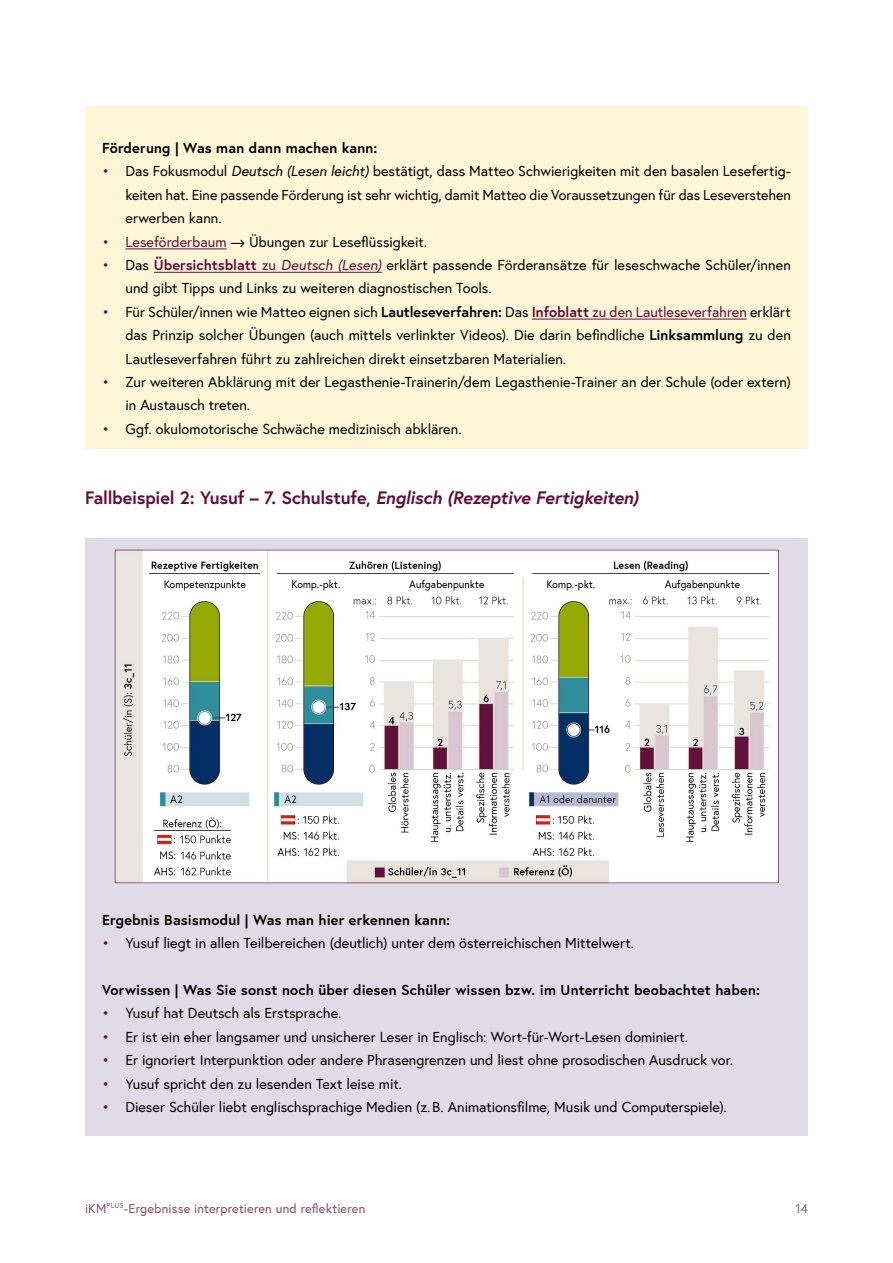
<style>
.page{position:relative;width:893px;height:1263px;background:#fff}
.page>*{position:absolute;margin:0;border:0;box-sizing:border-box;transform-origin:0 0}
.h2_ohne_Nummerierung{font:700 18px "Europa Austria";letter-spacing:-.01em;color:#620c3b}
.t1{font:14.4px/23.4px "Europa Austria";color:#000;text-align:justify}
.t2{font:700 14.4px "Europa Austria";letter-spacing:.01em;color:#000}
.t3{font:12.75px "Europa Austria";letter-spacing:.015em;color:#894b67}
.t4{font:12.75px "Europa Austria";color:#6f6f6e}
.s1{color:#620c3b}
.s2{font-style:italic}
.s3{font-weight:700;color:#620c3b}
.s4{font-style:italic;color:#620c3b}
.s5{font-weight:700}
</style>
<div class="page">
<div style="left:85px;top:538px;width:723px;height:597px;background:#dfdce8"></div>
<div style="left:85px;top:106px;width:723px;height:343px;background:#fff6d8"></div>
<hr style="left:125px;top:249px;width:102px;height:1px;background:#620c3b">
<hr style="left:154px;top:272px;width:228px;height:1px;background:#620c3b">
<hr style="left:532px;top:319px;width:215px;height:1px;background:#620c3b">
<img style="left:114px;top:550px;width:665px;height:333px">
<p class="t2" style="left:102px;top:138px;width:277px">Förderung | Was man dann machen kann:</p>
<p class="t1" style="left:125px;top:159px;width:667px;text-indent:-23px"><span class="s1">•</span> Das Fokusmodul <span class="s2">Deutsch (Lesen leicht)</span> bestätigt, dass Matteo Schwierigkeiten mit den basalen Lesefertig&shy;keiten hat. Eine passende Förderung ist sehr wichtig, damit Matteo die Voraussetzungen für das Leseverstehen erwerben kann.</p>
<p class="t1" style="left:102px;top:230px;width:327px"><span class="s1">• Leseförderbaum</span> ⟶ Übungen zur Leseflüssigkeit.</p>
<p class="t1" style="left:125px;top:253px;width:667px;text-indent:-23px"><span class="s1">•</span> Das <span class="s3">Übersichtsblatt</span> <span class="s1">zu</span> <span class="s4">Deutsch (Lesen)</span> erklärt passende Förderansätze für leseschwache Schüler/innen und gibt Tipps und Links zu weiteren diagnostischen Tools.</p>
<p class="t1" style="left:125px;top:300px;width:667px;text-indent:-23px"><span class="s1">•</span> Für Schüler/innen wie Matteo eignen sich <span class="s5">Lautleseverfahren:</span> Das <span class="s3">Infoblatt</span> <span class="s1">zu den Lautleseverfahren</span> erklärt das Prinzip solcher Übungen (auch mittels verlinkter Videos). Die darin befindliche <span class="s5">Linksammlung</span> zu den Lautleseverfahren führt zu zahlreichen direkt einsetzbaren Materialien.</p>
<p class="t1" style="left:125px;top:370px;width:667px;text-indent:-23px"><span class="s1">•</span> Zur weiteren Abklärung mit der Legasthenie-Trainerin/dem Legasthenie-Trainer an der Schule (oder extern) in Austausch treten.</p>
<p class="t1" style="left:102px;top:417px;width:361px"><span class="s1">•</span> Ggf. okulomotorische Schwäche medizinisch abklären.</p>
<h2 class="h2_ohne_Nummerierung" style="left:85px;top:485px;width:555px">Fallbeispiel 2: Yusuf – 7. Schulstufe, <span class="s2">Englisch (Rezeptive Fertigkeiten)</span></h2>
<p class="t2" style="left:102px;top:910px;width:350px">Ergebnis Basismodul | Was man hier erkennen kann:</p>
<p class="t1" style="left:102px;top:931px;width:534px"><span class="s1">•</span> Yusuf liegt in allen Teilbereichen (deutlich) unter dem österreichischen Mittelwert.</p>
<p class="t2" style="left:102px;top:980px;width:659px">Vorwissen | Was Sie sonst noch über diesen Schüler wissen bzw. im Unterricht beobachtet haben:</p>
<p class="t1" style="left:102px;top:1001px;width:241px"><span class="s1">•</span> Yusuf hat Deutsch als Erstsprache.</p>
<p class="t1" style="left:102px;top:1025px;width:588px"><span class="s1">•</span> Er ist ein eher langsamer und unsicherer Leser in Englisch: Wort-für-Wort-Lesen dominiert.</p>
<p class="t1" style="left:102px;top:1048px;width:632px"><span class="s1">•</span> Er ignoriert Interpunktion oder andere Phrasengrenzen und liest ohne prosodischen Ausdruck vor.</p>
<p class="t1" style="left:102px;top:1071px;width:302px"><span class="s1">•</span> Yusuf spricht den zu lesenden Text leise mit.</p>
<p class="t1" style="left:102px;top:1095px;width:626px"><span class="s1">•</span> Dieser Schüler liebt englischsprachige Medien (z.B. Animationsfilme, Musik und Computerspiele).</p>
<p class="t3" style="left:85px;top:1200px;width:282px">iKM<sup>PLUS</sup>-Ergebnisse interpretieren und reflektieren</p>
<p class="t4" style="left:796px;top:1200px;width:14px">14</p>
</div>
